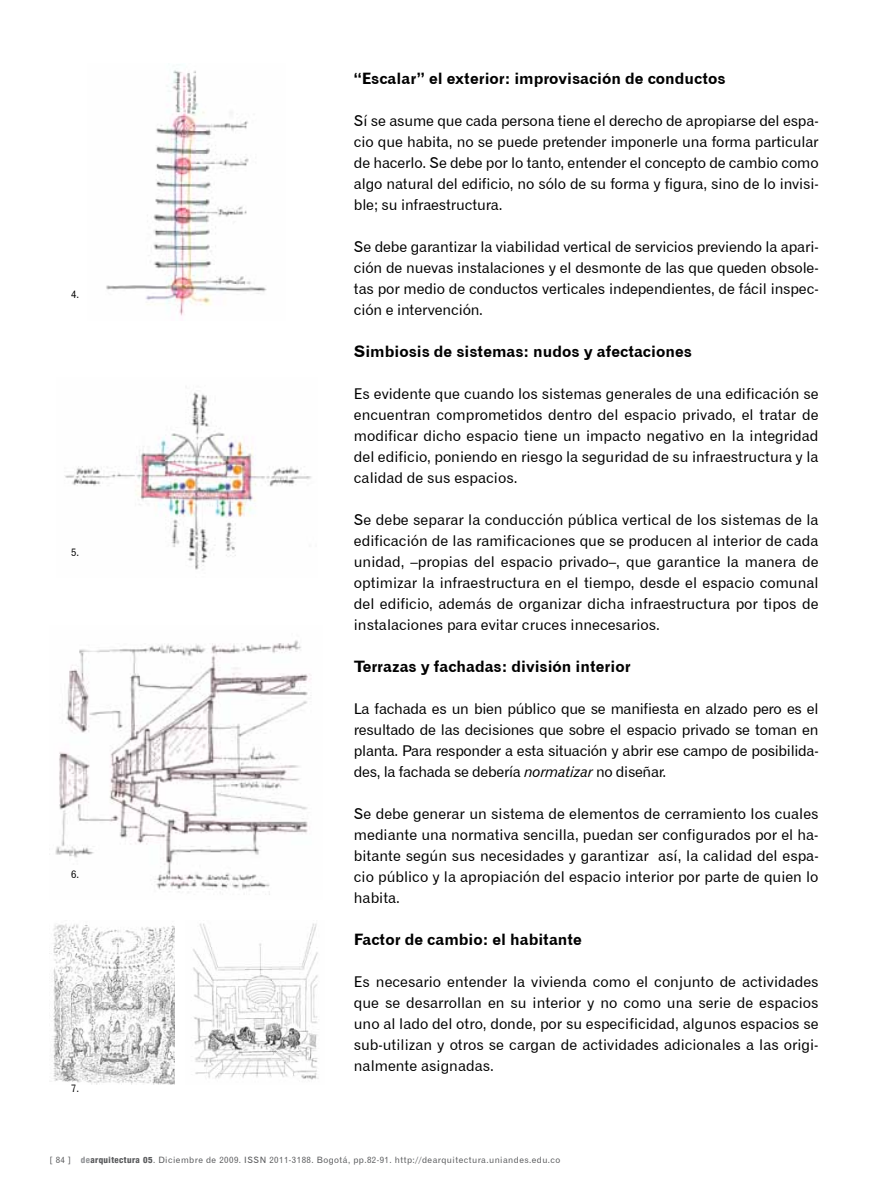
<style>
.page{position:relative;width:893px;height:1191px;background:#fff}
.page>*{position:absolute;margin:0;border:0;box-sizing:border-box;transform-origin:0 0}
.t1{font:15.75px "Gothic 720 BT Bold B";color:#000}
.t2{font:14.88px/21px "Gothic 720 BT Roman B";color:#000;text-align:justify}
.t3{font:10.5px "Gothic 720 BT Roman B";color:#000}
.t4{font:8.75px "Gothic 720 BT Roman B";letter-spacing:.05em;color:#58595b}
.s1{font-family:"Gothic 720 BT Italic B"}
.s2{font-family:"Helvetica 87";font-weight:800;font-stretch:condensed;color:#939598}
.s3{font-family:"Helvetica 87";font-weight:800;font-stretch:condensed}
</style>
<div class="page">
<img style="left:52px;top:924px;width:123px;height:160px">
<img style="left:193px;top:923px;width:126px;height:158px">
<img style="left:106px;top:70px;width:161px;height:246px">
<img style="left:55px;top:640px;width:256px;height:255px">
<img style="left:64px;top:392px;width:248px;height:178px">
<p class="t3" style="left:71px;top:288px;width:10px">4.</p>
<p class="t3" style="left:71px;top:546px;width:10px">5.</p>
<p class="t3" style="left:71px;top:867px;width:10px">6.</p>
<p class="t3" style="left:71px;top:1082px;width:10px">7.</p>
<p class="t1" style="left:354px;top:69px;width:373px">“Escalar” el exterior: improvisación de conductos</p>
<p class="t2" style="left:354px;top:110px;width:466px">Sí se asume que cada persona tiene el derecho de apropiarse del espa&shy;cio que habita, no se puede pretender imponerle una forma particular de hacerlo. Se debe por lo tanto, entender el concepto de cambio como algo natural del edificio, no sólo de su forma y figura, sino de lo invisi&shy;ble; su infraestructura.</p>
<p class="t2" style="left:354px;top:236px;width:466px">Se debe garantizar la viabilidad vertical de servicios previendo la apari&shy;ción de nuevas instalaciones y el desmonte de las que queden obsole&shy;tas por medio de conductos verticales independientes, de fácil inspec&shy;ción e intervención.</p>
<p class="t1" style="left:354px;top:342px;width:340px">Simbiosis de sistemas: nudos y afectaciones</p>
<p class="t2" style="left:354px;top:383px;width:466px">Es evidente que cuando los sistemas generales de una edificación se encuentran comprometidos dentro del espacio privado, el tratar de modificar dicho espacio tiene un impacto negativo en la integridad del edificio, poniendo en riesgo la seguridad de su infraestructura y la calidad de sus espacios.</p>
<p class="t2" style="left:354px;top:509px;width:466px">Se debe separar la conducción pública vertical de los sistemas de la edificación de las ramificaciones que se producen al interior de cada unidad, –propias del espacio privado–, que garantice la manera de optimizar la infraestructura en el tiempo, desde el espacio comunal del edificio, además de organizar dicha infraestructura por tipos de instalaciones para evitar cruces innecesarios.</p>
<p class="t1" style="left:354px;top:657px;width:278px">Terrazas y fachadas: división interior</p>
<p class="t2" style="left:354px;top:698px;width:466px">La fachada es un bien público que se manifiesta en alzado pero es el resultado de las decisiones que sobre el espacio privado se toman en planta. Para responder a esta situación y abrir ese campo de posibilida&shy;des, la fachada se debería <span class="s1">normatizar</span> no diseñar.</p>
<p class="t2" style="left:354px;top:803px;width:466px">Se debe generar un sistema de elementos de cerramiento los cuales mediante una normativa sencilla, puedan ser configurados por el ha&shy;bitante según sus necesidades y garantizar así, la calidad del espa&shy;cio público y la apropiación del espacio interior por parte de quien lo habita.</p>
<p class="t1" style="left:354px;top:930px;width:230px">Factor de cambio: el habitante</p>
<p class="t2" style="left:354px;top:971px;width:466px">Es necesario entender la vivienda como el conjunto de actividades que se desarrollan en su interior y no como una serie de espacios uno al lado del otro, donde, por su especificidad, algunos espacios se sub-utilizan y otros se cargan de actividades adicionales a las origi&shy;nalmente asignadas.</p>
<p class="t4" style="left:50px;top:1154px;width:512px">[ 84 ] <span class="s2">de</span><span class="s3">arquitectura 05</span>. Diciembre de 2009. ISSN 2011-3188. Bogotá, pp.82-91. http://dearquitectura.uniandes.edu.co</p>
</div>
